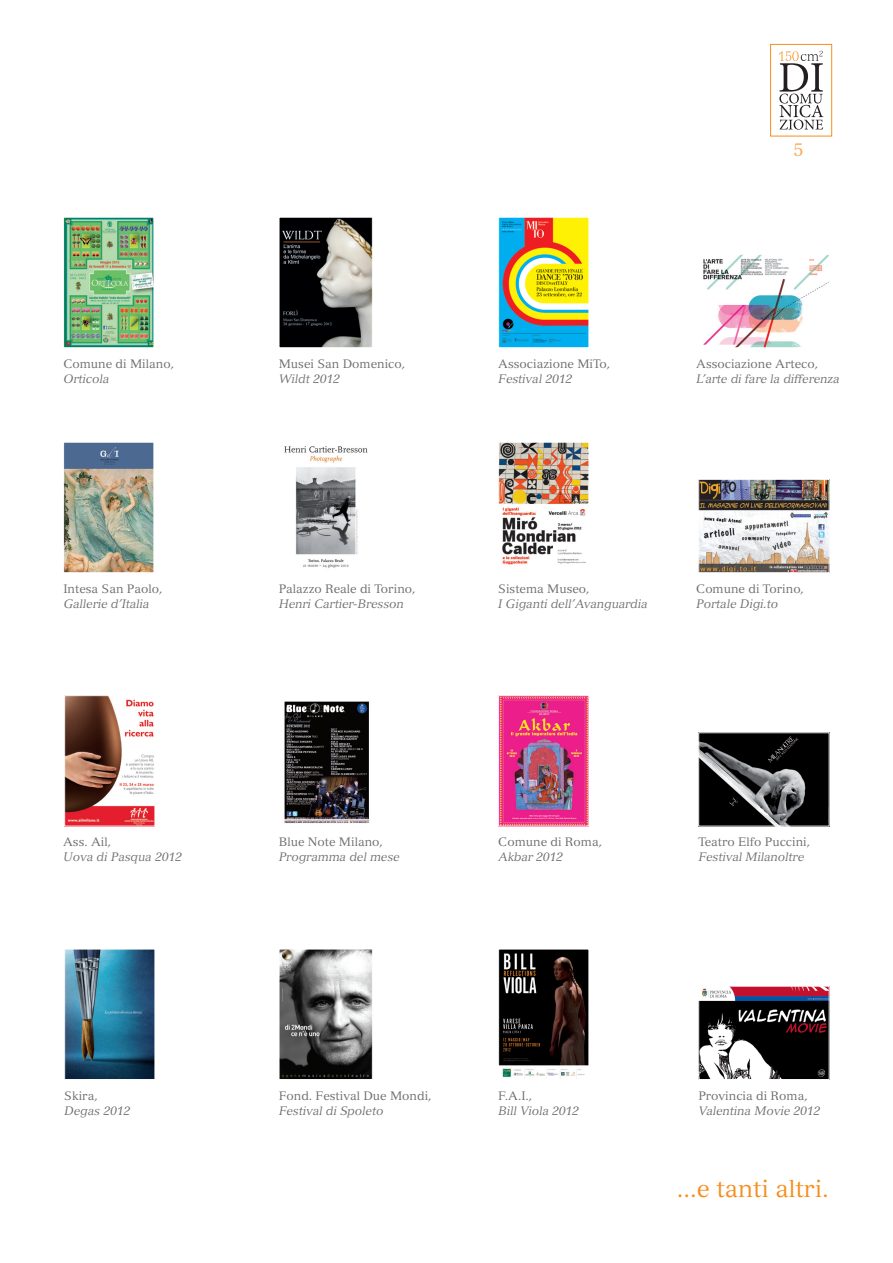
<style>
.page{position:relative;width:893px;height:1263px;background:#fff}
.page>*{position:absolute;margin:0;border:0;box-sizing:border-box;transform-origin:0 0}
.t1{font:24px "Versailles";color:#f68e1e}
.t2{font:18px "Versailles";color:#faac5e}
.t3{font:12px/15px "Versailles";color:#6c6d70}
.t4{font:italic 12px "Versailles";color:#6c6d70}
.s1{font-style:italic}
</style>
<div class="page">
<img style="left:65px;top:219px;width:87px;height:127px">
<div style="left:63px;top:217px;width:91px;height:131px;border:1px solid #fff"></div>
<img style="left:281px;top:219px;width:90px;height:127px">
<div style="left:279px;top:217px;width:94px;height:131px;border:1px solid #fff"></div>
<img style="left:500px;top:219px;width:87px;height:127px">
<div style="left:498px;top:217px;width:91px;height:131px;border:1px solid #fff"></div>
<img style="left:703px;top:256px;width:124px;height:90px">
<div style="left:698px;top:254px;width:131px;height:94px;border:1px solid #fff"></div>
<img style="left:65px;top:444px;width:87px;height:127px">
<div style="left:63px;top:442px;width:91px;height:131px;border:1px solid #fff"></div>
<img style="left:284px;top:446px;width:84px;height:122px">
<img style="left:500px;top:444px;width:87px;height:121px">
<div style="left:498px;top:442px;width:91px;height:131px;border:1px solid #fff"></div>
<img style="left:700px;top:481px;width:127px;height:90px">
<div style="left:698px;top:479px;width:131px;height:94px;border:1px solid #fff"></div>
<img style="left:66px;top:697px;width:87px;height:127px">
<div style="left:64px;top:695px;width:91px;height:131px;border:1px solid #fff"></div>
<img style="left:284px;top:701px;width:86px;height:123px">
<img style="left:500px;top:697px;width:87px;height:127px">
<div style="left:498px;top:695px;width:91px;height:131px;border:1px solid #fff"></div>
<img style="left:700px;top:734px;width:127px;height:90px">
<img style="left:66px;top:951px;width:87px;height:127px">
<div style="left:64px;top:949px;width:91px;height:131px;border:1px solid #fff"></div>
<img style="left:281px;top:951px;width:90px;height:127px">
<div style="left:279px;top:949px;width:94px;height:131px;border:1px solid #fff"></div>
<img style="left:500px;top:951px;width:87px;height:127px">
<div style="left:498px;top:949px;width:91px;height:131px;border:1px solid #fff"></div>
<img style="left:700px;top:988px;width:127px;height:90px">
<div style="left:698px;top:986px;width:131px;height:94px;border:1px solid #fff"></div>
<div style="left:770px;top:44px;width:62px;height:92px;border:1px solid #f68e1e"></div>
<svg style="left:779px;top:51px;width:44px;height:79px"></svg>
<p class="t2" style="left:793px;top:139px;width:12px">5</p>
<p class="t3" style="left:63px;top:356px;width:112px">Comune di Milano,<br><span class="s1">Orticola</span></p>
<p class="t3" style="left:498px;top:356px;width:113px">Associazione MiTo,</p>
<p class="t3" style="left:279px;top:356px;width:128px">Musei San Domenico,</p>
<p class="t4" style="left:279px;top:371px;width:63px">Wildt 2012</p>
<p class="t4" style="left:498px;top:371px;width:75px">Festival 2012</p>
<p class="t3" style="left:696px;top:356px;width:123px">Associazione Arteco,</p>
<p class="t4" style="left:696px;top:371px;width:145px">L’arte di fare la differenza</p>
<p class="t3" style="left:63px;top:581px;width:101px">Intesa San Paolo,</p>
<p class="t4" style="left:63px;top:596px;width:88px">Gallerie d’Italia</p>
<p class="t3" style="left:279px;top:581px;width:138px">Palazzo Reale di Torino,</p>
<p class="t4" style="left:279px;top:596px;width:127px">Henri Cartier-Bresson</p>
<p class="t3" style="left:498px;top:581px;width:93px">Sistema Museo,</p>
<p class="t4" style="left:498px;top:596px;width:151px">I Giganti dell’Avanguardia</p>
<p class="t3" style="left:696px;top:581px;width:109px">Comune di Torino,<br><span class="s1">Portale Digi.to</span></p>
<p class="t3" style="left:63px;top:834px;width:49px">Ass. Ail,</p>
<p class="t4" style="left:63px;top:850px;width:120px">Uova di Pasqua 2012</p>
<p class="t3" style="left:279px;top:834px;width:106px">Blue Note Milano,</p>
<p class="t4" style="left:279px;top:850px;width:122px">Programma del mese</p>
<p class="t3" style="left:498px;top:834px;width:105px">Comune di Roma,<br><span class="s1">Akbar 2012</span></p>
<p class="t3" style="left:698px;top:834px;width:113px">Teatro Elfo Puccini,</p>
<p class="t4" style="left:698px;top:850px;width:107px">Festival Milanoltre</p>
<p class="t3" style="left:64px;top:1087px;width:35px">Skira,</p>
<p class="t4" style="left:64px;top:1103px;width:67px">Degas 2012</p>
<p class="t3" style="left:279px;top:1087px;width:154px">Fond. Festival Due Mondi,</p>
<p class="t4" style="left:279px;top:1103px;width:106px">Festival di Spoleto</p>
<p class="t3" style="left:498px;top:1087px;width:36px">F.A.I.,</p>
<p class="t4" style="left:498px;top:1103px;width:82px">Bill Viola 2012</p>
<p class="t3" style="left:698px;top:1087px;width:111px">Provincia di Roma,</p>
<p class="t4" style="left:698px;top:1103px;width:123px">Valentina Movie 2012</p>
<p class="t1" style="left:677px;top:1174px;width:154px">...e tanti altri.</p>
</div>
